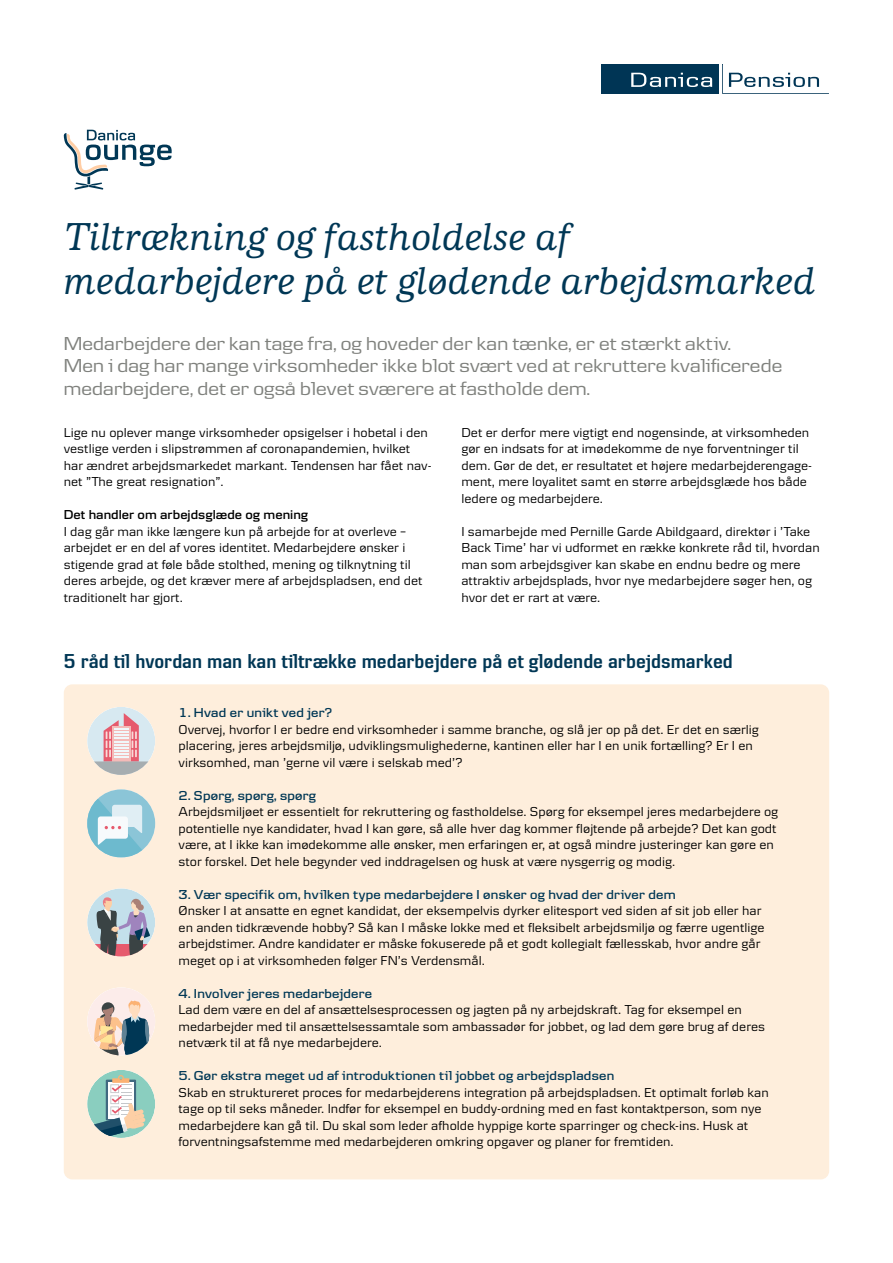
<style>
.page{position:relative;width:893px;height:1263px;background:#fff}
.page>*{position:absolute;margin:0;border:0;box-sizing:border-box;transform-origin:0 0}
.t1{font:italic 500 40.5px/43.5px "Danske Human";color:#003755}
.t2{font:700 21px "Danske Narrow";color:#003755}
.t3{font:19.5px/22.5px "Danske Headline";letter-spacing:.01em;color:#7f817d}
.t4{font:13.5px/16.5px "Danske Textv 2";color:#000}
.t5{font:600 13.5px "Danske Headline";letter-spacing:.02em;color:#003755}
.t6{font:600 13.5px "Danske Textv 2";color:#000}
</style>
<div class="page">
<div style="left:64px;top:684px;width:765px;height:495px;background:#feeedc;border-radius:9px"></div>
<div style="left:601px;top:64px;width:118px;height:30px;background:#003555"></div>
<svg style="left:631px;top:73px;width:81px;height:14px"></svg>
<svg style="left:722px;top:64px;width:107px;height:30px"></svg>
<svg style="left:87px;top:707px;width:68px;height:68px"></svg>
<svg style="left:87px;top:789px;width:68px;height:68px"></svg>
<svg style="left:87px;top:888px;width:68px;height:68px"></svg>
<svg style="left:87px;top:987px;width:68px;height:68px"></svg>
<div style="left:87px;top:1070px;width:68px;height:68px;background:#8acebf;border-radius:50%"></div>
<svg style="left:87px;top:1075px;width:59px;height:63px"></svg>
<svg style="left:64px;top:130px;width:108px;height:60px"></svg>
<h1 class="t1" style="left:64px;top:216px;width:753px">Tiltrækning og fastholdelse af<br>medarbejdere på et glødende arbejdsmarked</h1>
<h3 class="t3" style="left:64px;top:331px;width:720px">Medarbejdere der kan tage fra, og hoveder der kan tænke, er et stærkt aktiv.<br>Men i dag har mange virksomheder ikke blot svært ved at rekruttere kvalificerede medarbejdere, det er også blevet sværere at fastholde dem.</h3>
<p class="t4" style="left:64px;top:424px;width:369px">Lige nu oplever mange virksomheder opsigelser i hobetal i den vestlige verden i slipstrømmen af coronapandemien, hvilket har ændret arbejdsmarkedet markant. Tendensen har fået nav&shy;net ”The great resignation”.</p>
<p class="t6" style="left:64px;top:507px;width:246px">Det handler om arbejdsglæde og mening</p>
<p class="t4" style="left:64px;top:523px;width:360px">I dag går man ikke længere kun på arbejde for at overleve – arbejdet er en del af vores identitet. Medarbejdere ønsker i stigende grad at føle både stolthed, mening og tilknytning til deres arbejde, og det kræver mere af arbejdspladsen, end det traditionelt har gjort.</p>
<p class="t4" style="left:461px;top:424px;width:352px">Det er derfor mere vigtigt end nogensinde, at virksomheden gør en indsats for at imødekomme de nye forventninger til dem. Gør de det, er resultatet et højere medarbejderengage&shy;ment, mere loyalitet samt en større arbejdsglæde hos både ledere og medarbejdere.</p>
<p class="t4" style="left:461px;top:523px;width:360px">I samarbejde med Pernille Garde Abildgaard, direktør i ’Take Back Time’ har vi udformet en række konkrete råd til, hvordan man som arbejdsgiver kan skabe en endnu bedre og mere attraktiv arbejdsplads, hvor nye medarbejdere søger hen, og hvor det er rart at være.</p>
<h2 class="t2" style="left:64px;top:649px;width:671px">5 råd til hvordan man kan tiltrække medarbejdere på et glødende arbejdsmarked</h2>
<p class="t5" style="left:179px;top:705px;width:155px">1. Hvad er unikt ved jer?</p>
<p class="t4" style="left:179px;top:721px;width:582px">Overvej, hvorfor I er bedre end virksomheder i samme branche, og slå jer op på det. Er det en særlig placering, jeres arbejdsmiljø, udviklingsmulighederne, kantinen eller har I en unik fortælling? Er I en virksomhed, man ’gerne vil være i selskab med’?</p>
<p class="t5" style="left:179px;top:787px;width:139px">2. Spørg, spørg, spørg</p>
<p class="t4" style="left:179px;top:803px;width:601px">Arbejdsmiljøet er essentielt for rekruttering og fastholdelse. Spørg for eksempel jeres medarbejdere og potentielle nye kandidater, hvad I kan gøre, så alle hver dag kommer fløjtende på arbejde? Det kan godt være, at I ikke kan imødekomme alle ønsker, men erfaringen er, at også mindre justeringer kan gøre en stor forskel. Det hele begynder ved inddragelsen og husk at være nysgerrig og modig.</p>
<p class="t5" style="left:179px;top:886px;width:499px">3. Vær specifik om, hvilken type medarbejdere I ønsker og hvad der driver dem</p>
<p class="t4" style="left:179px;top:902px;width:587px">Ønsker I at ansatte en egnet kandidat, der eksempelvis dyrker elitesport ved siden af sit job eller har en anden tidkrævende hobby? Så kan I måske lokke med et fleksibelt arbejdsmiljø og færre ugentlige arbejdstimer. Andre kandidater er måske fokuserede på et godt kollegialt fællesskab, hvor andre går meget op i at virksomheden følger FN’s Verdensmål.</p>
<p class="t5" style="left:179px;top:985px;width:195px">4. Involver jeres medarbejdere</p>
<p class="t4" style="left:179px;top:1001px;width:588px">Lad dem være en del af ansættelsesprocessen og jagten på ny arbejdskraft. Tag for eksempel en medarbejder med til ansættelsessamtale som ambassadør for jobbet, og lad dem gøre brug af deres netværk til at få nye medarbejdere.</p>
<p class="t5" style="left:179px;top:1068px;width:437px">5. Gør ekstra meget ud af introduktionen til jobbet og arbejdspladsen</p>
<p class="t4" style="left:179px;top:1084px;width:592px">Skab en struktureret proces for medarbejderens integration på arbejdspladsen. Et optimalt forløb kan tage op til seks måneder. Indfør for eksempel en buddy-ordning med en fast kontaktperson, som nye medarbejdere kan gå til. Du skal som leder afholde hyppige korte sparringer og check-ins. Husk at forventningsafstemme med medarbejderen omkring opgaver og planer for fremtiden.</p>
</div>
